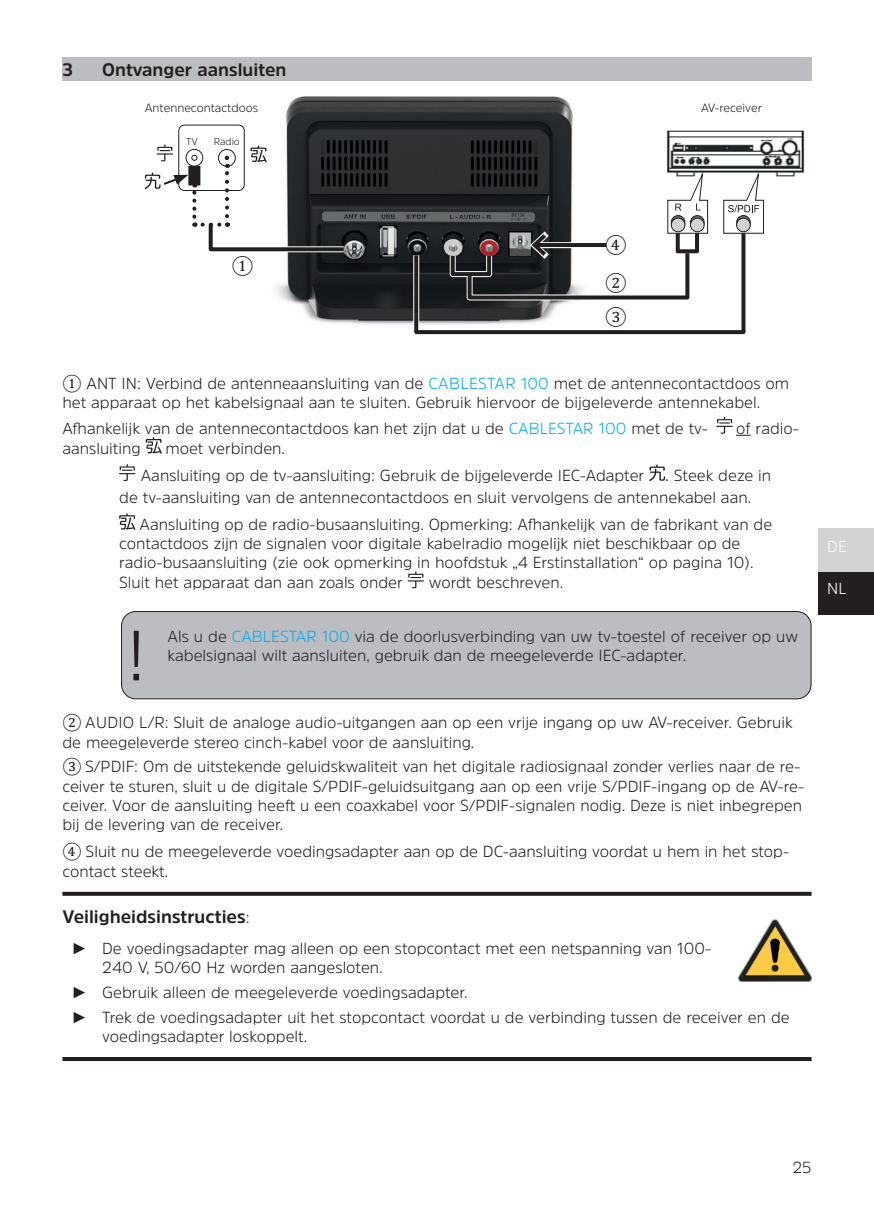
<style>
.page{position:relative;width:874px;height:1225px;background:#fff}
.page>*{position:absolute;margin:0;border:0;box-sizing:border-box;transform-origin:0 0}
.t1{font:300 70.8px "Amsi Pro";color:#231f20}
.t2{font:700 18px "Amsi Pro";color:#231f20}
.t3{font:18px "Cambria";color:#231f20}
.t4{font:300 16px/19.2px "Amsi Pro";color:#231f20}
.t5{font:300 16px "Amsi Pro";color:#fff}
.t6{font:300 12px "Amsi Pro";color:#231f20}
.t7{font:300 10px "Amsi Pro";color:#231f20}
.s1{font-family:"Cambria";font-weight:400}
.s2{color:#00aeef}
.s3{font-size:18px}
.s4{font-weight:300;font-size:16px}
.s5{font-family:"Arial Narrow";font-weight:400}
</style>
<div class="page">
<div style="left:818px;top:571px;width:55px;height:43px;background:#231f20"></div>
<div style="left:818px;top:529px;width:55px;height:43px;background:#d1d2d4"></div>
<div style="left:62px;top:57px;width:749px;height:23px;background:#bcbdc0"></div>
<svg style="left:716px;top:417px;width:34px;height:19px"></svg>
<svg style="left:146px;top:437px;width:16px;height:17px"></svg>
<svg style="left:119px;top:464px;width:16px;height:17px"></svg>
<svg style="left:649px;top:464px;width:15px;height:17px"></svg>
<svg style="left:119px;top:513px;width:16px;height:17px"></svg>
<svg style="left:407px;top:571px;width:16px;height:17px"></svg>
<svg style="left:62px;top:891px;width:749px;height:4px;background:#4f4c4c"></svg>
<hr style="left:62px;top:1057px;width:749px;height:4px;background:#231f20">
<img style="left:666px;top:130px;width:139px;height:47px">
<svg style="left:722px;top:170px;width:41px;height:64px"></svg>
<svg style="left:666px;top:170px;width:42px;height:64px"></svg>
<div style="left:178px;top:125px;width:66px;height:66px;border:1px solid #231f20;border-radius:6px"></div>
<div style="left:186px;top:149px;width:17px;height:17px;border:1px solid #231f20;border-radius:50%"></div>
<svg style="left:191px;top:155px;width:6px;height:5px"></svg>
<div style="left:218px;top:149px;width:17px;height:17px;border:1px solid #231f20;border-radius:50%"></div>
<svg style="left:225px;top:156px;width:4px;height:60px"></svg>
<img style="left:276px;top:96px;width:312px;height:229px">
<svg style="left:210px;top:246px;width:133px;height:6px"></svg>
<svg style="left:210px;top:247px;width:133px;height:4px"></svg>
<svg style="left:741px;top:233px;width:4px;height:99px"></svg>
<svg style="left:675px;top:233px;width:4px;height:18px"></svg>
<svg style="left:694px;top:233px;width:4px;height:18px"></svg>
<svg style="left:677px;top:249px;width:19px;height:4px"></svg>
<div style="left:449px;top:256px;width:6px;height:18px;background:#5a5859"></div>
<div style="left:452px;top:271px;width:37px;height:6px;background:#ecebec"></div>
<svg style="left:450px;top:256px;width:4px;height:18px"></svg>
<div style="left:486px;top:256px;width:6px;height:18px;background:#dfdfdf"></div>
<svg style="left:487px;top:256px;width:4px;height:18px"></svg>
<svg style="left:452px;top:272px;width:37px;height:4px"></svg>
<svg style="left:685px;top:253px;width:4px;height:44px"></svg>
<svg style="left:466px;top:276px;width:6px;height:21px"></svg>
<svg style="left:469px;top:294px;width:104px;height:6px"></svg>
<svg style="left:469px;top:295px;width:218px;height:4px"></svg>
<svg style="left:467px;top:276px;width:4px;height:21px"></svg>
<svg style="left:413px;top:258px;width:6px;height:73px"></svg>
<svg style="left:414px;top:257px;width:4px;height:73px"></svg>
<svg style="left:416px;top:330px;width:327px;height:4px"></svg>
<div style="left:188px;top:166px;width:12px;height:19px;background:#231f20"></div>
<svg style="left:202px;top:223px;width:26px;height:4px"></svg>
<svg style="left:208px;top:225px;width:4px;height:24px"></svg>
<svg style="left:555px;top:242px;width:33px;height:6px"></svg>
<hr style="left:534px;top:243px;width:72px;height:4px;background:#231f20">
<svg style="left:525px;top:225px;width:30px;height:40px"></svg>
<div style="left:121px;top:611px;width:689px;height:88px;background:#bcbdc0;border-radius:14px"></div>
<div style="left:121px;top:611px;width:690px;height:88px;border:1px solid #231f20;border-radius:14px"></div>
<img style="left:738px;top:919px;width:73px;height:63px">
<svg style="left:250px;top:146px;width:16px;height:16px"></svg>
<svg style="left:157px;top:145px;width:16px;height:16px"></svg>
<svg style="left:145px;top:172px;width:51px;height:45px"></svg>
<p class="t2" style="left:62px;top:57px;width:12px">3</p>
<p class="t2" style="left:102px;top:57px;width:186px">Ontvanger aansluiten</p>
<p class="t6" style="left:145px;top:100px;width:115px">Antennecontactdoos</p>
<p class="t7" style="left:186px;top:134px;width:13px">TV</p>
<p class="t7" style="left:213px;top:134px;width:28px">Radio</p>
<p class="t6" style="left:700px;top:100px;width:62px">AV-receiver</p>
<p class="t3" style="left:231px;top:255px;width:23px">①</p>
<p class="t3" style="left:605px;top:234px;width:23px">④</p>
<p class="t3" style="left:605px;top:272px;width:23px">②</p>
<p class="t3" style="left:605px;top:307px;width:23px">③</p>
<p class="t4" style="left:62px;top:373px;width:728px"><span class="s1">①</span> ANT IN: Verbind de antenneaansluiting van de <span class="s2">CABLESTAR 100</span> met de antennecontactdoos om het apparaat op het kabelsignaal aan te sluiten. Gebruik hiervoor de bijgeleverde antennekabel.</p>
<p class="t4" style="left:62px;top:418px;width:646px">Afhankelijk van de antennecontactdoos kan het zijn dat u de <span class="s2">CABLESTAR 100</span> met de tv-</p>
<p class="t4" style="left:735px;top:418px;width:64px">of radio-</p>
<p class="t4" style="left:62px;top:438px;width:80px">aansluiting</p>
<p class="t4" style="left:165px;top:438px;width:121px">moet verbinden.</p>
<p class="t4" style="left:119px;top:464px;width:653px;line-height:21.6px;text-indent:22px">Aansluiting op de tv-aansluiting: Gebruik de bijgeleverde IEC-Adapter <span class="s3">.</span> Steek deze in de tv-aansluiting van de antennecontactdoos en sluit vervolgens de antennekabel aan.</p>
<p class="t4" style="left:119px;top:514px;width:654px;text-indent:20px">Aansluiting op de radio-busaansluiting. Opmerking: Afhankelijk van de fabrikant van de contactdoos zijn de signalen voor digitale kabelradio mogelijk niet beschikbaar op de radio-busaansluiting (zie ook opmerking in hoofdstuk „4 Erstinstallation“ op pagina 10).<br>Sluit het apparaat dan aan zoals onder</p>
<p class="t4" style="left:428px;top:572px;width:136px">wordt beschreven.</p>
<p class="t1" style="left:126px;top:606px;width:21px">!</p>
<p class="t4" style="left:167px;top:626px;width:631px">Als u de <span class="s2">CABLESTAR 100</span> via de doorlusverbinding van uw tv-toestel of receiver op uw kabelsignaal wilt aansluiten, gebruik dan de meegeleverde IEC-adapter.</p>
<p class="t4" style="left:62px;top:712px;width:731px"><span class="s1">②</span> AUDIO L/R: Sluit de analoge audio-uitgangen aan op een vrije ingang op uw AV-receiver. Gebruik de meegeleverde stereo cinch-kabel voor de aansluiting.</p>
<p class="t4" style="left:62px;top:757px;width:743px"><span class="s1">③</span> S/PDIF: Om de uitstekende geluidskwaliteit van het digitale radiosignaal zonder verlies naar de re&shy;ceiver te sturen, sluit u de digitale S/PDIF-geluidsuitgang aan op een vrije S/PDIF-ingang op de AV-re&shy;ceiver. Voor de aansluiting heeft u een coaxkabel voor S/PDIF-signalen nodig. Deze is niet inbegrepen bij de levering van de receiver.</p>
<p class="t4" style="left:62px;top:841px;width:728px"><span class="s1">④</span> Sluit nu de meegeleverde voedingsadapter aan op de DC-aansluiting voordat u hem in het stop&shy;contact steekt.</p>
<p class="t2" style="left:62px;top:904px;width:189px">Veiligheidsinstructies<span class="s4">:</span></p>
<p class="t4" style="left:102px;top:938px;width:610px;text-indent:-28px"><span class="s5">►</span> De voedingsadapter mag alleen op een stopcontact met een netspanning van 100-<br>240 V, 50/60 Hz worden aangesloten.</p>
<p class="t4" style="left:74px;top:982px;width:395px"><span class="s5">►</span> Gebruik alleen de meegeleverde voedingsadapter.</p>
<p class="t4" style="left:102px;top:1007px;width:688px;text-indent:-28px"><span class="s5">►</span> Trek de voedingsadapter uit het stopcontact voordat u de verbinding tussen de receiver en de voedingsadapter loskoppelt.</p>
<p class="t5" style="left:826px;top:536px;width:21px">DE</p>
<p class="t5" style="left:826px;top:578px;width:21px">NL</p>
<p class="t4" style="left:792px;top:1157px;width:21px">25</p>
</div>
